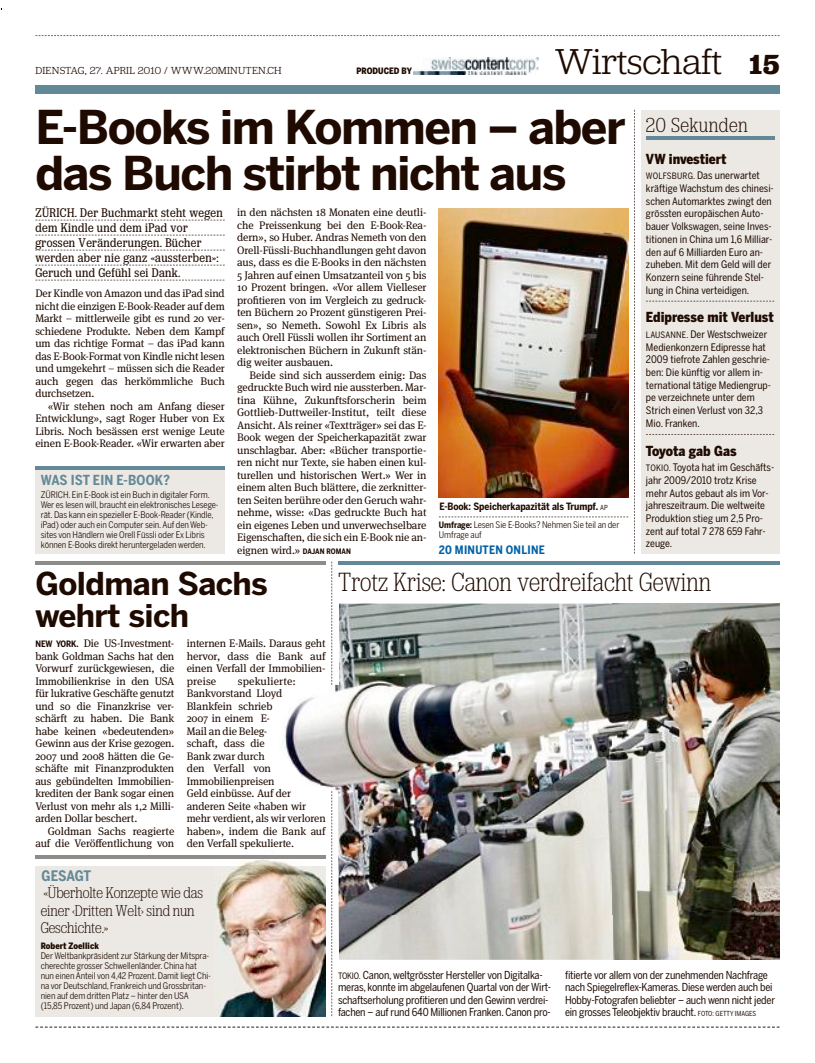
<style>
.page{position:relative;width:815px;height:1063px;background:#fff}
.page>*{position:absolute;margin:0;border:0;box-sizing:border-box;transform-origin:0 0}
.t1{font:700 46.25px/46.2px "Benton Sans";letter-spacing:-.035em;color:#1e0a00}
.t2{font:300 37.5px "Jubilat";letter-spacing:-.01em;color:#1e0a00}
.t3{font:700 31.25px/31.2px "Benton Sans";letter-spacing:-.02em;color:#1e0a00}
.t4{font:300 27.5px "Jubilat Cond";color:#1e0a00}
.t5{font:300 16.25px/17.5px "Jubilat Cond";letter-spacing:-.005em;color:#1e0a00}
.t6{font:700 14.38px "Benton Sans Cond";letter-spacing:-.015em;color:#638998}
.t7{font:900 13.75px "Benton Sans Cond";color:#1e0a00}
.t8{font:700 13.75px "Benton Sans Cond";letter-spacing:.015em;color:#638998}
.t9{font:13.12px/15px "Jubilat Cond";letter-spacing:.025em;color:#1e0a00}
.t10{font:700 11.5px "Benton Sans Cond";letter-spacing:.025em;color:#0061a6}
.t11{font:11px/12.5px "Meta Serif OT";letter-spacing:-.01em;color:#1e0a00;text-align:justify}
.t12{font:11px/12.5px "Benton Sans Cond";letter-spacing:-.02em;color:#1e0a00}
.t13{font:300 10.62px "Jubilat";letter-spacing:.02em;color:#1e0a00}
.t14{font:10.25px/12.8px "Benton Sans Cond";color:#1e0a00}
.t15{font:700 10px "Benton Sans Cond";letter-spacing:-.005em;color:#1e0a00}
.t16{font:9px/10px "Benton Sans Cond";letter-spacing:-.01em;color:#1e0a00}
.t17{font:900 8.75px "Benton Sans Cond";letter-spacing:.005em;color:#1e0a00}
.s1{font-weight:700;font-size:28.75px}
.s2{font-size:8.75px}
.s3{font-family:"Benton Sans Cond";font-weight:700;font-size:7.5px}
.s4{font-weight:400;font-size:6.88px}
.s5{font-weight:700;font-size:8.75px}
.s6{font-family:"Benton Sans Cond";font-weight:700;font-size:8.75px}
.s7{font-size:6.88px}
</style>
<div class="page">
<div style="left:35px;top:85px;width:745px;height:9px;background:#638998"></div>
<svg style="left:35px;top:35px;width:745px;height:1px"></svg>
<img style="left:413px;top:57px;width:125px;height:18px">
<div style="left:641px;top:110px;width:139px;height:444px;background:#ece9e4"></div>
<svg style="left:646px;top:301px;width:128px;height:1px"></svg>
<svg style="left:646px;top:434px;width:128px;height:1px"></svg>
<hr style="left:646px;top:136px;width:128px;height:4px;background:#638998">
<svg style="left:35px;top:220px;width:190px;height:1px"></svg>
<svg style="left:35px;top:235px;width:190px;height:1px"></svg>
<svg style="left:35px;top:250px;width:190px;height:1px"></svg>
<svg style="left:35px;top:265px;width:190px;height:1px"></svg>
<svg style="left:35px;top:280px;width:189px;height:1px"></svg>
<img style="left:439px;top:208px;width:189px;height:289px">
<div style="left:35px;top:466px;width:190px;height:88px;background:#ece9e4"></div>
<hr style="left:35px;top:466px;width:190px;height:4px;background:#638998">
<svg style="left:439px;top:517px;width:189px;height:1px"></svg>
<div style="left:35px;top:866px;width:291px;height:150px;background:#ece9e4"></div>
<hr style="left:35px;top:855px;width:291px;height:4px;background:#8d8c89">
<svg style="left:332px;top:562px;width:1px;height:42px"></svg>
<svg style="left:332px;top:917px;width:1px;height:99px"></svg>
<svg style="left:634px;top:110px;width:1px;height:444px"></svg>
<img style="left:240px;top:859px;width:54px;height:7px">
<img style="left:215px;top:866px;width:111px;height:150px">
<hr style="left:35px;top:561px;width:291px;height:4px;background:#8d8c89">
<svg style="left:35px;top:1027px;width:745px;height:1px"></svg>
<hr style="left:338px;top:561px;width:442px;height:4px;background:#638998">
<img style="left:320px;top:604px;width:292px;height:312px">
<img style="left:612px;top:604px;width:168px;height:356px">
<img style="left:282px;top:697px;width:38px;height:88px">
<img style="left:339px;top:915px;width:274px;height:45px">
<p class="t13" style="left:35px;top:65px;width:248px">DIENSTAG, 27. APRIL 2010 / WWW.20MINUTEN.CH</p>
<p class="t17" style="left:356px;top:66px;width:57px">PRODUCED BY</p>
<h2 class="t2" style="left:555px;top:43px;width:226px">Wirtschaft <span class="s1">15</span></h2>
<h1 class="t1" style="left:35px;top:103px;width:714px">E-Books im Kommen – aber <sup>20</sup> <sup>Sekunden </sup>das Buch stirbt nicht aus</h1>
<p class="t9" style="left:35px;top:205px;width:189px">ZÜRICH. Der Buchmarkt steht wegen dem Kindle und dem iPad vor grossen Veränderungen. Bücher werden aber nie ganz «aussterben»:<br>Geruch und Gefühl sei Dank.</p>
<p class="t11" style="left:35px;top:288px;width:191px">Der Kindle von Amazon und das iPad sind nicht die einzigen E-Book-Reader auf dem Markt – mittlerweile gibt es rund 20 ver&shy;schiedene Produkte. Neben dem Kampf um das richtige Format – das iPad kann das E-Book-Format von Kindle nicht lesen und umgekehrt – müssen sich die Reader auch gegen das herkömmliche Buch durchsetzen.</p>
<p class="t11" style="left:35px;top:400px;width:191px;text-indent:12px">«Wir stehen noch am Anfang dieser Entwicklung», sagt Roger Huber von Ex Libris. Noch besässen erst wenige Leute einen E-Book-Reader. «Wir erwarten aber</p>
<p class="t7" style="left:646px;top:151px;width:82px">VW investiert</p>
<p class="t14" style="left:646px;top:169px;width:129px"><span class="s2">WOLFSBURG.</span> Das unerwartet kräftige Wachstum des chinesi&shy;schen Automarktes zwingt den grössten europäischen Auto&shy;bauer Volkswagen, seine Inves&shy;titionen in China um 1,6 Milliar&shy;den auf 6 Milliarden Euro an&shy;zuheben. Mit dem Geld will der<br>Konzern seine führende Stel&shy;lung in China verteidigen.</p>
<p class="t7" style="left:646px;top:309px;width:129px">Edipresse mit Verlust</p>
<p class="t14" style="left:646px;top:328px;width:127px"><span class="s2">LAUSANNE.</span> Der Westschweizer<br>Medienkonzern Edipresse hat<br>2009 tiefrote Zahlen geschrie&shy;ben: Die künftig vor allem in&shy;ternational tätige Mediengrup&shy;pe verzeichnete unter dem<br>Strich einen Verlust von 32,3<br>Mio. Franken.</p>
<p class="t7" style="left:646px;top:442px;width:92px">Toyota gab Gas</p>
<p class="t14" style="left:646px;top:461px;width:130px"><span class="s2">TOKIO.</span> Toyota hat im Geschäfts&shy;jahr 2009/2010 trotz Krise mehr Autos gebaut als im Vor&shy;jahreszeitraum. Die weltweite<br>Produktion stieg um 2,5 Pro&shy;zent auf total 7 278 659 Fahr&shy;zeuge.</p>
<p class="t11" style="left:237px;top:206px;width:191px">in den nächsten 18 Monaten eine deutli&shy;che Preissenkung bei den E-Book-Rea&shy;dern», so Huber. Andras Nemeth von den Orell-Füssli-Buchhandlungen geht davon aus, dass es die E-Books in den nächsten 5 Jahren auf einen Umsatzanteil von 5 bis 10 Prozent bringen. «Vor allem Vielleser profitieren von im Vergleich zu gedruck&shy;ten Büchern 20 Prozent günstigeren Prei&shy;sen», so Nemeth. Sowohl Ex Libris als auch Orell Füssli wollen ihr Sortiment an elektronischen Büchern in Zukunft stän&shy;dig weiter ausbauen.</p>
<p class="t11" style="left:237px;top:369px;width:191px;text-indent:12px">Beide sind sich ausserdem einig: Das gedruckte Buch wird nie aussterben. Mar&shy;tina Kühne, Zukunftsforscherin beim Gottlieb-Duttweiler-Institut, teilt diese Ansicht. Als reiner «Textträger» sei das E-Book wegen der Speicherkapazität zwar unschlagbar. Aber: «Bücher transportie&shy;ren nicht nur Texte, sie haben einen kul&shy;turellen und historischen Wert.» Wer in einem alten Buch blättere, die zerknitter&shy;ten Seiten berühre oder den Geruch wahr&shy;nehme, wisse: «Das gedruckte Buch hat ein eigenes Leben und unverwechselbare Eigenschaften, die sich ein E-Book nie an&shy;eignen wird.» <span class="s3">DAJAN ROMAN</span></p>
<p class="t8" style="left:41px;top:472px;width:131px">WAS IST EIN E-BOOK?</p>
<p class="t16" style="left:41px;top:489px;width:179px">ZÜRICH. Ein E-Book ist ein Buch in digitaler Form.<br>Wer es lesen will, braucht ein elektronisches Lesege&shy;rät. Das kann ein spezieller E-Book-Reader (Kindle, iPad) oder auch ein Computer sein. Auf den Web&shy;sites von Händlern wie Orell Füssli oder Ex Libris können E-Books direkt heruntergeladen werden.</p>
<p class="t15" style="left:439px;top:500px;width:170px">E-Book: Speicherkapazität als Trumpf. <span class="s4">AP</span></p>
<p class="t16" style="left:439px;top:520px;width:182px"><span class="s5">Umfrage:</span> Lesen Sie E-Books? Nehmen Sie teil an der<br>Umfrage auf</p>
<p class="t10" style="left:439px;top:543px;width:107px">20 MINUTEN ONLINE</p>
<h3 class="t3" style="left:35px;top:568px;width:234px">Goldman Sachs wehrt sich</h3>
<p class="t11" style="left:35px;top:638px;width:140px"><span class="s6">NEW YORK.</span> Die US-Investment&shy;bank Goldman Sachs hat den Vorwurf zurückgewiesen, die Immobilienkrise in den USA für lukrative Geschäfte genutzt und so die Finanzkrise ver&shy;schärft zu haben. Die Bank habe keinen «bedeutenden» Gewinn aus der Krise gezogen.<br>2007 und 2008 hätten die Ge&shy;schäfte mit Finanzprodukten aus gebündelten Immobilien&shy;krediten der Bank sogar einen Verlust von mehr als 1,2 Milli&shy;arden Dollar beschert.</p>
<p class="t11" style="left:35px;top:825px;width:140px;text-align:right">Goldman Sachs reagierte auf die Veröffentlichung von</p>
<p class="t11" style="left:187px;top:638px;width:140px">internen E-Mails. Daraus geht hervor, dass die Bank auf einen Verfall der Immobilien&shy;preise</p>
<p class="t11" style="left:187px;top:675px;width:140px;text-align:left;text-indent:51px">spekulierte:<br>Bankvorstand Lloyd<br>Blankfein schrieb<br>2007 in einem E-<br>Mail an die Beleg-<br>schaft, dass die<br>Bank zwar durch<br>den Verfall von<br>Immobilienpreisen<br>Geld einbüsse. Auf der anderen Seite «haben wir mehr verdient, als wir verloren haben», indem die Bank auf den Verfall spekulierte.</p>
<h3 class="t6" style="left:42px;top:868px;width:51px">GESAGT</h3>
<h3 class="t5" style="left:41px;top:884px;width:164px">«Überholte Konzepte wie das einer ‹Dritten Welt› sind nun<br>Geschichte.»</h3>
<p class="t17" style="left:41px;top:941px;width:60px">Robert Zoellick</p>
<p class="t16" style="left:41px;top:951px;width:172px">Der Weltbankpräsident zur Stärkung der Mitspra&shy;cherechte grosser Schwellenländer. China hat nun einen Anteil von 4,42 Prozent. Damit liegt Chi&shy;na vor Deutschland, Frankreich und Grossbritan&shy;nien auf dem dritten Platz – hinter den USA (15,85 Prozent) und Japan (6,84 Prozent).</p>
<h3 class="t4" style="left:338px;top:567px;width:375px">Trotz Krise: Canon verdreifacht Gewinn</h3>
<p class="t12" style="left:338px;top:968px;width:215px"><span class="s2">TOKIO.</span> Canon, weltgrösster Hersteller von Digitalka&shy;meras, konnte im abgelaufenen Quartal von der Wirt&shy;schaftserholung profitieren und den Gewinn verdrei&shy;fachen – auf rund 640 Millionen Franken. Canon pro-</p>
<p class="t12" style="left:565px;top:968px;width:212px">fitierte vor allem von der zunehmenden Nachfrage nach Spiegelreflex-Kameras. Diese werden auch bei Hobby-Fotografen beliebter – auch wenn nicht jeder ein grosses Teleobjektiv braucht. <span class="s7">FOTO: GETTY IMAGES</span></p>
</div>
